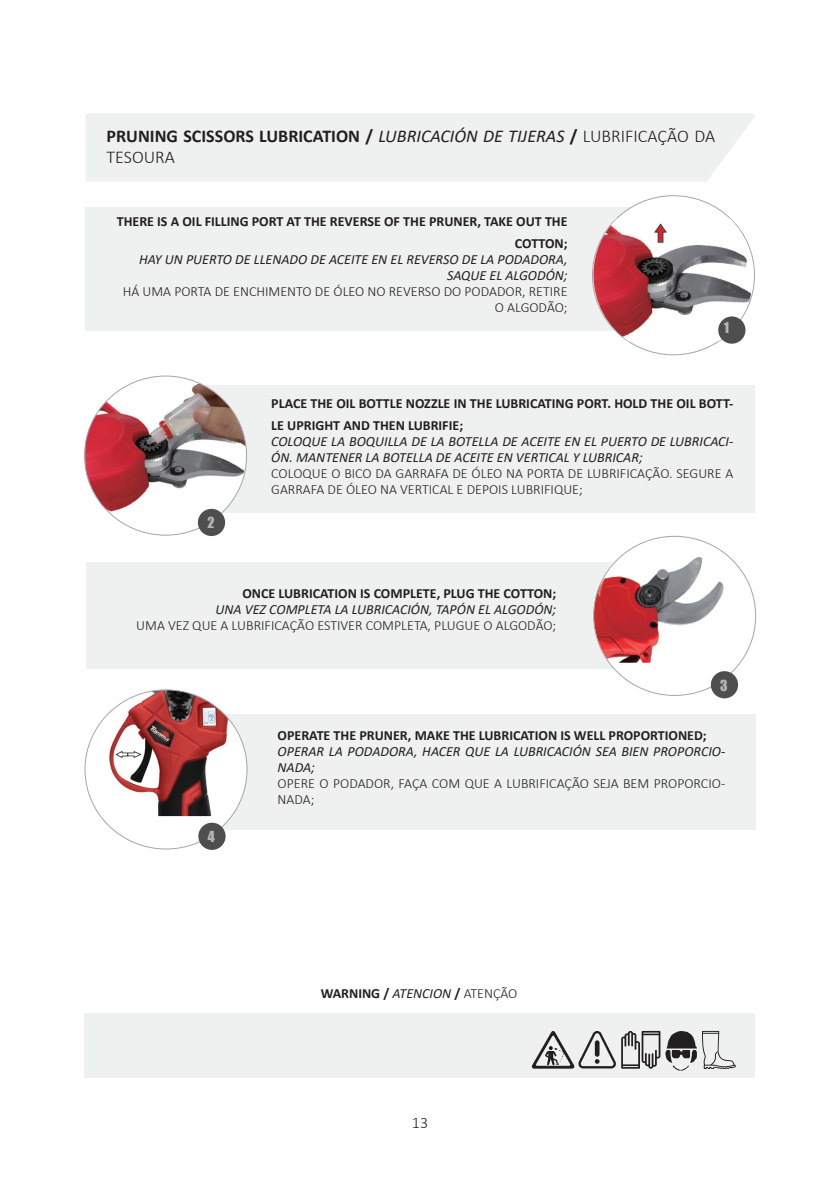
<style>
.page{position:relative;width:840px;height:1191px;background:#fff}
.page>*{position:absolute;margin:0;border:0;box-sizing:border-box;transform-origin:0 0}
.t1{font:700 18px/21.6px "Calibri";color:#231f20}
.t2{font:300 16px "Calibri";color:#231f20}
.t3{font:italic 14px/16px "Calibri";color:#231f20}
.t4{font:300 14px/16px "Calibri";color:#231f20}
.t5{font:700 14px/22px "Calibri";color:#231f20}
.t6{font:14px "Impact";color:#b4b5b9}
.s1{font-weight:400;font-style:italic}
.s2{font-weight:300}
</style>
<div class="page">
<div style="left:86px;top:114px;width:669px;height:68px;background:#eff0f0"></div>
<div style="left:154px;top:386px;width:600px;height:127px;background:#eff0f0"></div>
<div style="left:86px;top:562px;width:601px;height:107px;background:#eff0f0"></div>
<div style="left:84px;top:376px;width:162px;height:159px;background:#fff;border-radius:50%"></div>
<img style="left:85px;top:383px;width:161px;height:129px">
<div style="left:593px;top:536px;width:162px;height:159px;background:#fff;border-radius:50%"></div>
<img style="left:593px;top:553px;width:134px;height:110px">
<div style="left:710px;top:671px;width:27px;height:27px;background:#4f4e4e;border-radius:50%"></div>
<div style="left:198px;top:509px;width:27px;height:27px;background:#4f4e4e;border-radius:50%"></div>
<div style="left:154px;top:714px;width:600px;height:116px;background:#eff0f0"></div>
<div style="left:85px;top:690px;width:162px;height:159px;background:#fff;border-radius:50%"></div>
<img style="left:88px;top:691px;width:159px;height:125px">
<div style="left:198px;top:822px;width:27px;height:28px;background:#4f4e4e;border-radius:50%"></div>
<div style="left:84px;top:1013px;width:670px;height:64px;background:#eff0f0"></div>
<svg style="left:531px;top:1031px;width:203px;height:39px"></svg>
<div style="left:85px;top:207px;width:601px;height:124px;background:#eff0f0"></div>
<div style="left:592px;top:196px;width:162px;height:159px;background:#fff;border-radius:50%"></div>
<img style="left:593px;top:218px;width:160px;height:123px">
<div style="left:717px;top:316px;width:28px;height:28px;background:#4f4e4e;border-radius:50%"></div>
<p class="t1" style="left:106px;top:125px;width:610px">PRUNING SCISSORS LUBRICATION / <span class="s1">LUBRICACIÓN DE TIJERAS</span> / <span class="s2">LUBRIFICAÇÃO DA<br>TESOURA</span></p>
<p class="t5" style="left:117px;top:210px;width:452px;text-align:right">THERE IS A OIL FILLING PORT AT THE REVERSE OF THE PRUNER, TAKE OUT THE<br>COTTON;</p>
<p class="t3" style="left:139px;top:251px;width:429px;text-align:right">HAY UN PUERTO DE LLENADO DE ACEITE EN EL REVERSO DE LA PODADORA,<br>SAQUE EL ALGODÓN;</p>
<p class="t4" style="left:123px;top:283px;width:446px;text-align:right">HÁ UMA PORTA DE ENCHIMENTO DE ÓLEO NO REVERSO DO PODADOR, RETIRE<br>O ALGODÃO;</p>
<p class="t6" style="left:723px;top:316px;width:7px">1</p>
<p class="t6" style="left:207px;top:512px;width:9px">2</p>
<p class="t5" style="left:271px;top:392px;width:463px">PLACE THE OIL BOTTLE NOZZLE IN THE LUBRICATING PORT. HOLD THE OIL BOTT-<br>LE UPRIGHT AND THEN LUBRIFIE;</p>
<p class="t3" style="left:271px;top:432px;width:463px">COLOQUE LA BOQUILLA DE LA BOTELLA DE ACEITE EN EL PUERTO DE LUBRICACI-<br>ÓN. MANTENER LA BOTELLA DE ACEITE EN VERTICAL Y LUBRICAR;</p>
<p class="t4" style="left:271px;top:465px;width:463px">COLOQUE O BICO DA GARRAFA DE ÓLEO NA PORTA DE LUBRIFICAÇÃO. SEGURE A<br>GARRAFA DE ÓLEO NA VERTICAL E DEPOIS LUBRIFIQUE;</p>
<p class="t5" style="left:242px;top:582px;width:315px">ONCE LUBRICATION IS COMPLETE, PLUG THE COTTON;</p>
<p class="t3" style="left:215px;top:601px;width:342px">UNA VEZ COMPLETA LA LUBRICACIÓN, TAPÓN EL ALGODÓN;</p>
<p class="t4" style="left:136px;top:617px;width:421px">UMA VEZ QUE A LUBRIFICAÇÃO ESTIVER COMPLETA, PLUGUE O ALGODÃO;</p>
<p class="t6" style="left:719px;top:674px;width:9px">3</p>
<p class="t6" style="left:208px;top:825px;width:8px">4</p>
<p class="t5" style="left:277px;top:724px;width:430px">OPERATE THE PRUNER, MAKE THE LUBRICATION IS WELL PROPORTIONED;</p>
<p class="t3" style="left:277px;top:743px;width:449px">OPERAR LA PODADORA, HACER QUE LA LUBRICACIÓN SEA BIEN PROPORCIO-<br>NADA;</p>
<p class="t4" style="left:277px;top:775px;width:449px">OPERE O PODADOR, FAÇA COM QUE A LUBRIFICAÇÃO SEJA BEM PROPORCIO-<br>NADA;</p>
<p class="t5" style="left:320px;top:982px;width:198px">WARNING / <span class="s1">ATENCION</span> / <span class="s2">ATENÇÃO</span></p>
<p class="t2" style="left:411px;top:1112px;width:18px">13</p>
</div>
